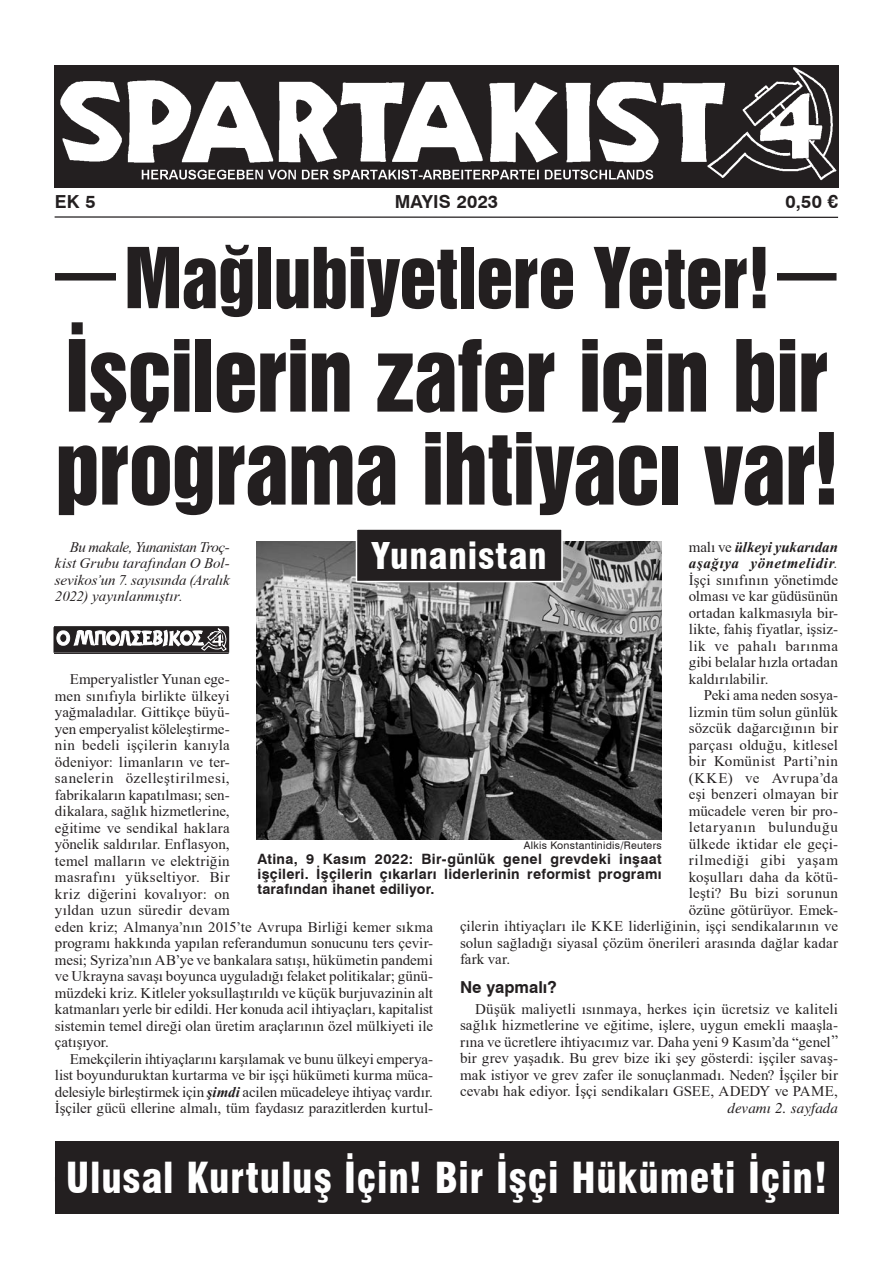
<style>
.page{position:relative;width:893px;height:1263px;background:#fff}
.page>*{position:absolute;margin:0;border:0;box-sizing:border-box;transform-origin:0 0}
.t1{font:90.6px/93px "Swiss 921 BT Regular A";letter-spacing:-.015em;color:#231f20}
.t2{font:76.5px "Swiss 921 BT Regular A";letter-spacing:-.01em;color:#231f20}
.t3{font:900 condensed 41.7px "Swiss 721 BT";letter-spacing:.02em;color:#fff;scale:.95 1}
.t4{font:900 condensed 36px "Swiss 721 BT";letter-spacing:.02em;color:#fff}
.t5{font:700 18px "Swiss 721 BT";letter-spacing:.01em;color:#231f20}
.t6{font:700 16.5px "Swiss 721 BT";color:#231f20}
.t7{font:15px/16.5px "Turkish Times New Roman";letter-spacing:.01em;color:#231f20;text-align:justify}
.t8{font:italic 15px/16.5px "Turkish Times New Roman";letter-spacing:-.005em;color:#231f20;text-align:justify}
.t9{font:15px "Turkish Times New Roman";letter-spacing:.035em;color:#231f20}
.t10{font:15px "Turkish Times New Roman";letter-spacing:.05em;color:#231f20}
.t11{font:15px "Turkish Times New Roman";letter-spacing:.04em;color:#231f20}
.t12{font:15px "Turkish Times New Roman";letter-spacing:.055em;color:#231f20}
.t13{font:italic 15px "Times LT Std";letter-spacing:.005em;color:#231f20}
.t14{font:700 14.25px/15px "Swiss 721 BT";letter-spacing:.02em;color:#231f20;text-align:justify}
.t15{font:10.5px "Swiss 721 BT";letter-spacing:.03em;color:#231f20}
.s1{font-weight:700;font-style:italic}
.s2{font-style:italic}
</style>
<div class="page">
<img style="left:55px;top:66px;width:783px;height:121px">
<hr style="left:55px;top:216px;width:783px;height:2px;background:#231f20">
<div style="left:54px;top:628px;width:175px;height:24px;border:1px solid #231f20"></div>
<svg style="left:57px;top:629px;width:170px;height:22px"></svg>
<hr style="left:54px;top:626px;width:175px;height:1px;background:#231f20">
<hr style="left:54px;top:653px;width:175px;height:1px;background:#231f20">
<img style="left:257px;top:542px;width:405px;height:297px">
<div style="left:55px;top:1142px;width:783px;height:72px;background:#231f20"></div>
<div style="left:55px;top:273px;width:781px;height:8px;background:#231f20"></div>
<div style="left:116px;top:234px;width:660px;height:87px;background:#fff"></div>
<div style="left:356px;top:529px;width:206px;height:52px;background:#231f20"></div>
<div style="left:356px;top:528px;width:207px;height:54px;border:2px solid #fff"></div>
<p class="t5" style="left:55px;top:191px;width:42px">EK 5</p>
<p class="t5" style="left:395px;top:191px;width:105px">MAYIS 2023</p>
<p class="t5" style="left:786px;top:191px;width:54px">0,50 €</p>
<h2 class="t2" style="left:124px;top:228px;width:646px">Mağlubiyetlere Yeter!</h2>
<h1 class="t1" style="left:55px;top:328px;width:785px">İşçilerin zafer için bir programa ihtiyacı var!</h1>
<p class="t7" style="left:689px;top:539px;width:151px">malı ve <span class="s1">ülkeyi yukarıdan aşağıya yönetmelidir</span><span class="s2">.<br></span>İşçi sınıfının yönetimde olması ve kar güdüsünün ortadan kalkmasıyla bir&shy;likte, fahiş fiyatlar, işsiz&shy;lik ve pahalı barınma gibi belalar hızla ortadan kaldırılabilir.</p>
<p class="t7" style="left:704px;top:687px;width:136px">Peki ama neden sosya-</p>
<p class="t7" style="left:689px;top:704px;width:151px">lizmin tüm solun günlük</p>
<p class="t7" style="left:689px;top:720px;width:151px">sözcük dağarcığının bir</p>
<p class="t7" style="left:689px;top:737px;width:151px">parçası olduğu, kitlesel</p>
<p class="t9" style="left:689px;top:752px;width:151px">bir Komünist Parti’nin</p>
<p class="t12" style="left:689px;top:769px;width:151px">(KKE) ve Avrupa’da</p>
<p class="t7" style="left:689px;top:786px;width:151px">eşi benzeri olmayan bir</p>
<p class="t7" style="left:689px;top:803px;width:151px">mücadele veren bir pro-</p>
<p class="t10" style="left:689px;top:818px;width:151px">letaryanın bulunduğu</p>
<p class="t7" style="left:689px;top:836px;width:151px">ülkede iktidar ele geçi-</p>
<p class="t11" style="left:689px;top:851px;width:151px">rilmediği gibi yaşam</p>
<p class="t7" style="left:689px;top:869px;width:151px">koşulları daha da kötü-</p>
<p class="t7" style="left:689px;top:885px;width:151px">leşti? Bu bizi sorunun</p>
<p class="t7" style="left:689px;top:902px;width:151px">özüne götürüyor. Emek-</p>
<p class="t7" style="left:460px;top:918px;width:380px">çilerin ihtiyaçları ile KKE liderliğinin, işçi sendikalarının ve</p>
<p class="t7" style="left:460px;top:935px;width:379px">solun sağladığı siyasal çözüm önerileri arasında dağlar kadar</p>
<p class="t7" style="left:460px;top:951px;width:52px">fark var.</p>
<p class="t6" style="left:460px;top:977px;width:98px">Ne yapmalı?</p>
<p class="t7" style="left:460px;top:1001px;width:380px;text-indent:15px">Düşük maliyetli ısınmaya, herkes için ücretsiz ve kaliteli sağlık hizmetlerine ve eğitime, işlere, uygun emekli maaşla&shy;rına ve ücretlere ihtiyacımız var. Daha yeni 9 Kasım’da “genel” bir grev yaşadık. Bu grev bize iki şey gösterdi: işçiler savaş&shy;mak istiyor ve grev zafer ile sonuçlanmadı. Neden? İşçiler bir cevabı hak ediyor. İşçi sendikaları GSEE, ADEDY ve PAME,</p>
<p class="t13" style="left:727px;top:1100px;width:112px">devamı 2. sayfada</p>
<p class="t8" style="left:55px;top:539px;width:176px;text-indent:15px">Bu makale, Yunanistan Troç&shy;kist Grubu tarafından O Bol&shy;sevikos’un 7. sayısında (Aralık 2022) yayınlanmıştır.</p>
<h3 class="t4" style="left:372px;top:534px;width:177px">Yunanistan</h3>
<p class="t7" style="left:55px;top:671px;width:380px;text-align:left;text-indent:15px">Emperyalistler Yunan ege-<br>men sınıfıyla birlikte ülkeyi<br>yağmaladılar. Gittikçe büyü-<br>yen emperyalist köleleştirme-<br>nin bedeli işçilerin kanıyla<br>ödeniyor: limanların ve ter-<br>sanelerin özelleştirilmesi,<br>fabrikaların kapatılması; sen-<br>dikalara, sağlık hizmetlerine,<br>eğitime ve sendikal haklara<br>yönelik saldırılar. Enflasyon,<br>temel malların ve elektriğin<br>masrafını yükseltiyor. Bir<br>kriz diğerini kovalıyor: on<br>yıldan uzun süredir devam<br>eden kriz; Almanya’nın 2015’te Avrupa Birliği kemer sıkma programı hakkında yapılan referandumun sonucunu ters çevir&shy;mesi; Syriza’nın AB’ye ve bankalara satışı, hükümetin pandemi ve Ukrayna savaşı boyunca uyguladığı felaket politikalar; günü&shy;müzdeki kriz. Kitleler yoksullaştırıldı ve küçük burjuvazinin alt katmanları yerle bir edildi. Her konuda acil ihtiyaçları, kapitalist sistemin temel direği olan üretim araçlarının özel mülkiyeti ile çatışıyor.</p>
<p class="t7" style="left:55px;top:1051px;width:380px;text-indent:15px">Emekçilerin ihtiyaçlarını karşılamak ve bunu ülkeyi emperya&shy;list boyunduruktan kurtarma ve bir işçi hükümeti kurma müca&shy;delesiyle birleştirmek için <span class="s1">şimdi</span> acilen mücadeleye ihtiyaç vardır.<br>İşçiler gücü ellerine almalı, tüm faydasız parazitlerden kurtul-</p>
<p class="t15" style="left:524px;top:838px;width:139px">Alkis Konstantinidis/Reuters</p>
<p class="t14" style="left:257px;top:851px;width:406px">Atina, 9 Kasım 2022: Bir-günlük genel grevdeki inşaat işçileri. İşçilerin çıkarları liderlerinin reformist programı tarafından ihanet ediliyor.</p>
<h3 class="t3" style="left:66px;top:1152px;width:803px">Ulusal Kurtuluş İçin! Bir İşçi Hükümeti İçin!</h3>
</div>
